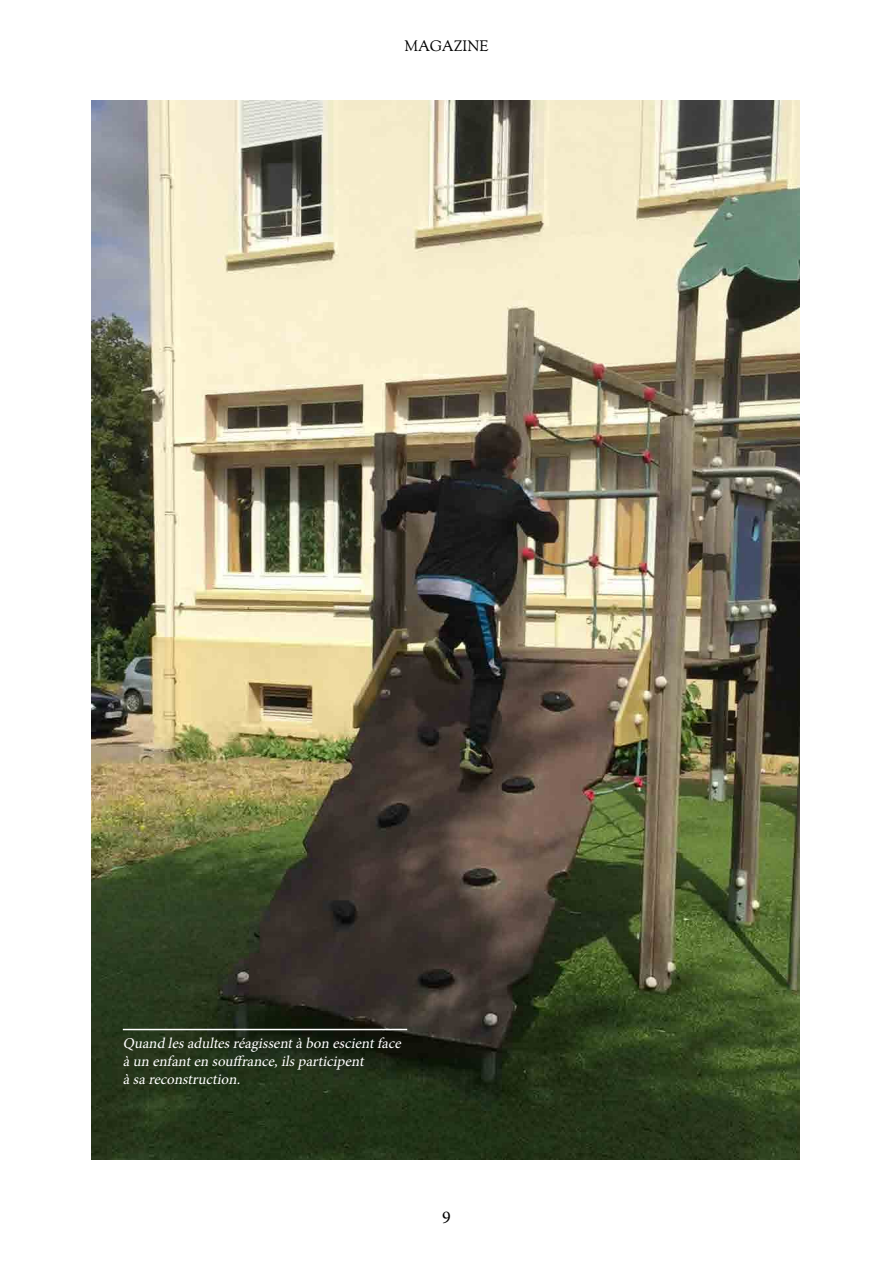
<style>
.page{position:relative;width:893px;height:1263px;background:#fff}
.page>*{position:absolute;margin:0;border:0;box-sizing:border-box;transform-origin:0 0}
.t1{font:18px "Minion Pro";color:#000}
.t2{font:italic 15px/18px "Minion Pro";color:#fff}
.t3{font:15px "OFL Goudy St M";color:#000}
</style>
<div class="page">
<img style="left:92px;top:100px;width:707px;height:1059px">
<hr style="left:123px;top:1029px;width:284px;height:1px;background:#fff">
<p class="t3" style="left:404px;top:37px;width:86px">MAGAZINE</p>
<p class="t2" style="left:123px;top:1034px;width:283px">Quand lesadultesréagissentàbon escientface àun enfanten souffrance,ilsparticipent àsareconstruction.</p>
<p class="t1" style="left:442px;top:1205px;width:10px">9</p>
</div>
